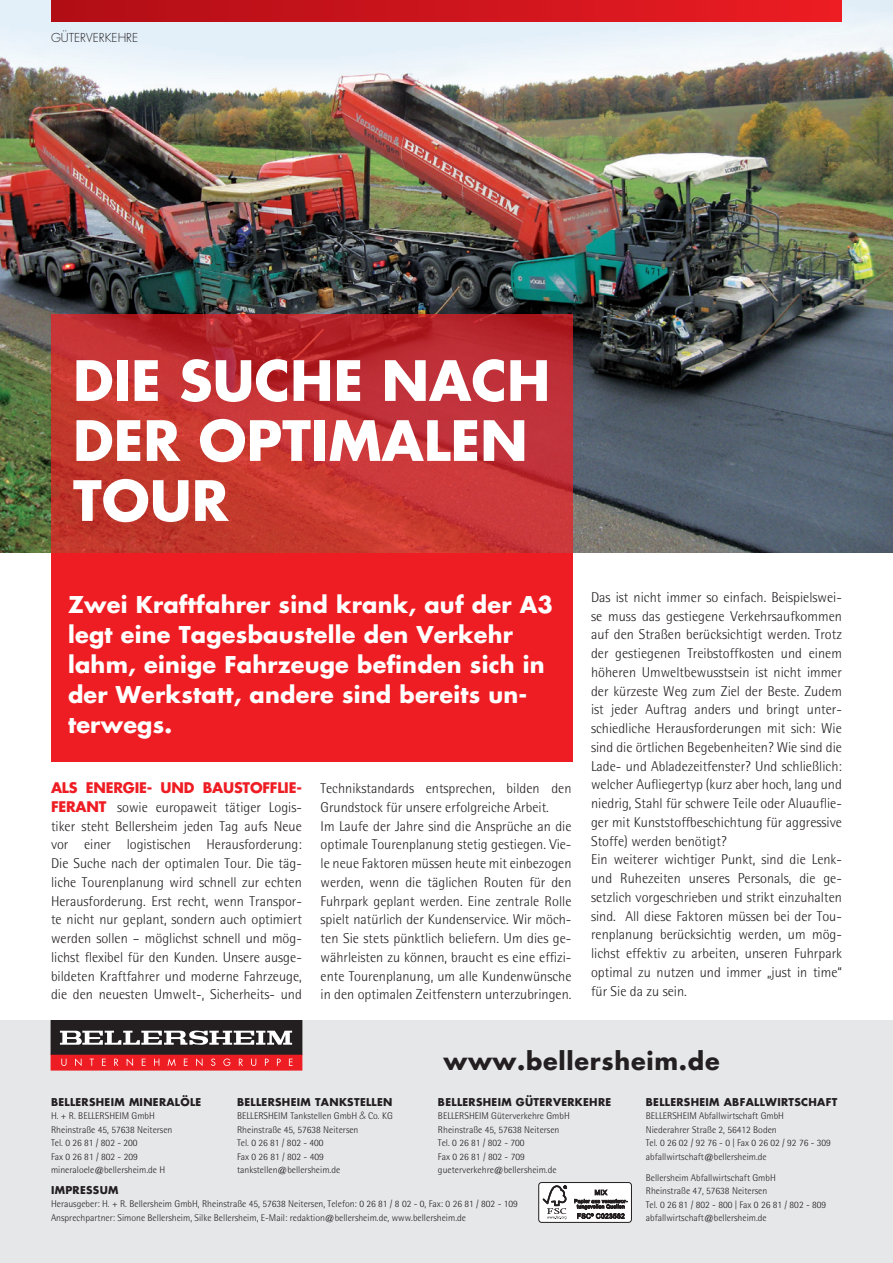
<style>
.page{position:relative;width:893px;height:1263px;background:#fff}
.page>*{position:absolute;margin:0;border:0;box-sizing:border-box;transform-origin:0 0}
.t1{font:700 54px "Futura";color:#fff}
.t2{font:700 24px "Futura";letter-spacing:.03em;color:#231f20}
.t3{font:700 22.5px/30px "Futura";letter-spacing:.01em;color:#fff}
.t4{font:300 14.25px/18.8px "Rotis Semi Sans";color:#231f20}
.t5{font:700 14.25px "Futura";letter-spacing:-.015em;color:#ee1d23}
.t6{font:300 12px "Futura";color:#231f20}
.t7{font:700 10.5px "Futura";letter-spacing:.03em;color:#231f20}
.t8{font:300 9.75px/13.5px "Rotis Semi Sans";color:#231f20}
.s1{font-family:"Futura";font-weight:700;color:#ee1d23}
.s2{font-family:"Futura"}
</style>
<div class="page">
<img style="left:0;top:0;width:893px;height:553px">
<div style="left:0;top:1020px;width:893px;height:243px;background:#e6e7e9"></div>
<div style="left:51px;top:1054px;width:251px;height:16px;background:#ee1d23"></div>
<div style="left:51px;top:1054px;width:251px;height:16px;border:1px solid #ee1d23"></div>
<div style="left:51px;top:1020px;width:251px;height:34px;background:#231f20"></div>
<svg style="left:61px;top:1059px;width:5px;height:7px"></svg>
<svg style="left:75px;top:1058px;width:7px;height:8px"></svg>
<svg style="left:90px;top:1059px;width:4px;height:7px"></svg>
<svg style="left:102px;top:1059px;width:4px;height:7px"></svg>
<svg style="left:114px;top:1059px;width:4px;height:7px"></svg>
<svg style="left:127px;top:1058px;width:6px;height:8px"></svg>
<svg style="left:142px;top:1059px;width:3px;height:7px"></svg>
<svg style="left:154px;top:1059px;width:5px;height:7px"></svg>
<svg style="left:168px;top:1058px;width:8px;height:8px"></svg>
<svg style="left:184px;top:1059px;width:4px;height:7px"></svg>
<svg style="left:196px;top:1058px;width:7px;height:8px"></svg>
<svg style="left:211px;top:1058px;width:4px;height:8px"></svg>
<svg style="left:223px;top:1058px;width:7px;height:8px"></svg>
<svg style="left:239px;top:1059px;width:4px;height:7px"></svg>
<svg style="left:251px;top:1059px;width:5px;height:7px"></svg>
<svg style="left:265px;top:1059px;width:4px;height:7px"></svg>
<svg style="left:277px;top:1059px;width:4px;height:7px"></svg>
<svg style="left:289px;top:1059px;width:4px;height:7px"></svg>
<svg style="left:60px;top:1030px;width:232px;height:15px"></svg>
<div style="left:51px;top:553px;width:521px;height:208px;background:#ee1d23"></div>
<svg style="left:51px;top:315px;width:521px;height:238px;background:#c13231"></svg>
<div style="left:51px;top:0;width:791px;height:21px;background:linear-gradient(to right,#b00d15,#ec1c23)"></div>
<div style="left:539px;top:1182px;width:92px;height:40px;background:#fff;border-radius:3px"></div>
<div style="left:539px;top:1182px;width:93px;height:40px;border:1px solid #231f20;border-radius:3px"></div>
<svg style="left:543px;top:1185px;width:24px;height:34px"></svg>
<svg style="left:574px;top:1190px;width:53px;height:28px"></svg>
<p class="t6" style="left:51px;top:30px;width:89px">GÜTERVERKEHRE</p>
<h1 class="t1" style="left:73px;top:343px;width:177px">Die Suche</h1>
<h1 class="t1" style="left:382px;top:343px;width:128px">nach</h1>
<h1 class="t1" style="left:73px;top:403px;width:36px">der</h1>
<h1 class="t1" style="left:199px;top:403px;width:259px">optimalen</h1>
<h1 class="t1" style="left:73px;top:463px;width:116px">Tour</h1>
<h3 class="t3" style="left:68px;top:589px;width:486px">Zwei Kraftfahrer sind krank, auf der A3 legt eine Tagesbaustelle den Verkehr lahm, einige Fahrzeuge befinden sich in der Werkstatt, andere sind bereits un&shy;terwegs.</h3>
<p class="t5" style="left:51px;top:778px;width:10px">Als</p>
<p class="t5" style="left:86px;top:778px;width:18px">Energie</p>
<p class="t5" style="left:147px;top:778px;width:26px">- und</p>
<p class="t5" style="left:203px;top:778px;width:101px">Baustofflie -</p>
<p class="t4" style="left:51px;top:798px;width:252px;text-align:justify"><span class="s1">ferant</span> sowie europaweit tätiger Logis&shy;tiker steht Bellersheim jeden Tag aufs Neue vor einer logistischen Herausforderung:<br>Die Suche nach der optimalen Tour. Die täg&shy;liche Tourenplanung wird schnell zur echten Herausforderung. Erst recht, wenn Transpor&shy;te nicht nur geplant, sondern auch optimiert werden sollen – möglichst schnell und mög&shy;lichst flexibel für den Kunden. Unsere ausge&shy;bildeten Kraftfahrer und moderne Fahrzeuge, die den neuesten Umwelt-, Sicherheits- und</p>
<p class="t4" style="left:321px;top:779px;width:252px">Technikstandards entsprechen, bilden den Grundstock für unsere erfolgreiche Arbeit.<br>Im Laufe der Jahre sind die Ansprüche an die optimale Tourenplanung stetig gestiegen. Vie&shy;le neue Faktoren müssen heute mit einbezogen werden, wenn die täglichen Routen für den Fuhrpark geplant werden. Eine zentrale Rolle spielt natürlich der Kundenservice. Wir möch&shy;ten Sie stets pünktlich beliefern. Um dies ge&shy;währleisten zu können, braucht es eine effizi&shy;ente Tourenplanung, um alle Kundenwünsche in den optimalen Zeitfenstern unterzubringen.</p>
<p class="t4" style="left:591px;top:588px;width:252px">Das ist nicht immer so einfach. Beispielswei&shy;se muss das gestiegene Verkehrsaufkommen auf den Straßen berücksichtigt werden. Trotz der gestiegenen Treibstoffkosten und einem höheren Umweltbewusstsein ist nicht immer der kürzeste Weg zum Ziel der Beste. Zudem ist jeder Auftrag anders und bringt unter&shy;schiedliche Herausforderungen mit sich: Wie sind die örtlichen Begebenheiten? Wie sind die Lade- und Abladezeitfenster? Und schließlich: welcher Aufliegertyp (kurz aber hoch, lang und niedrig, Stahl für schwere Teile oder Aluauflie&shy;ger mit Kunststoffbeschichtung für aggressive Stoffe) werden benötigt?<br>Ein weiterer wichtiger Punkt, sind die Lenk&shy;und Ruhezeiten unseres Personals, die ge&shy;setzlich vorgeschrieben und strikt einzuhalten sind. All diese Faktoren müssen bei der Tou&shy;renplanung berücksichtig werden, um mög&shy;lichst effektiv zu arbeiten, unseren Fuhrpark optimal zu nutzen und immer „just in time“ für Sie da zu sein.</p>
<h2 class="t2" style="left:443px;top:1044px;width:278px">www.bellersheim.de</h2>
<p class="t7" style="left:51px;top:1094px;width:152px">BELLERSHEIM MINERALÖLE</p>
<p class="t8" style="left:51px;top:1109px;width:123px">H. + R. BELLERSHEIM GmbH<br>Rheinstraße 45, 57638 Neitersen<br>Tel. 0 26 81 / 802 - 200<br>Fax 0 26 81 / 802 - 209 mineraloele@bellersheim.de H</p>
<p class="t7" style="left:237px;top:1094px;width:157px">BELLERSHEIM TANKSTELLEN</p>
<p class="t8" style="left:237px;top:1109px;width:157px">BELLERSHEIM Tankstellen GmbH <span class="s2">&amp;</span> Co. KG<br>Rheinstraße 45, 57638 Neitersen<br>Tel. 0 26 81 / 802 - 400<br>Fax 0 26 81 / 802 - 409 tankstellen@bellersheim.de</p>
<p class="t7" style="left:438px;top:1094px;width:175px">BELLERSHEIM GÜTERVERKEHRE</p>
<p class="t8" style="left:438px;top:1109px;width:133px">BELLERSHEIM Güterverkehre GmbH<br>Rheinstraße 45, 57638 Neitersen<br>Tel. 0 26 81 / 802 - 700<br>Fax 0 26 81 / 802 - 709 gueterverkehre@bellersheim.de</p>
<p class="t7" style="left:51px;top:1182px;width:69px">IMPRESSUM</p>
<p class="t8" style="left:51px;top:1197px;width:468px">Herausgeber: H. + R. Bellersheim GmbH, Rheinstraße 45, 57638 Neitersen, Telefon: 0 26 81 / 8 02 - 0, Fax: 0 26 81 / 802 - 109<br>Ansprechpartner: Simone Bellersheim, Silke Bellersheim, E-Mail: redaktion@bellersheim.de, www.bellersheim.de</p>
<p class="t7" style="left:646px;top:1094px;width:180px">BELLERSHEIM ABFALLWIRTSCHAFT</p>
<p class="t8" style="left:646px;top:1109px;width:187px">BELLERSHEIM Abfallwirtschaft GmbH<br>Niederahrer Straße 2, 56412 Boden<br>Tel. 0 26 02 / 92 76 - 0 | Fax 0 26 02 / 92 76 - 309 abfallwirtschaft@bellersheim.de</p>
<p class="t8" style="left:646px;top:1170px;width:182px">Bellersheim Abfallwirtschaft GmbH<br>Rheinstraße 47, 57638 Neitersen<br>Tel. 0 26 81 / 802 - 800 | Fax 0 26 81 / 802 - 809 abfallwirtschaft@bellersheim.de</p>
</div>
